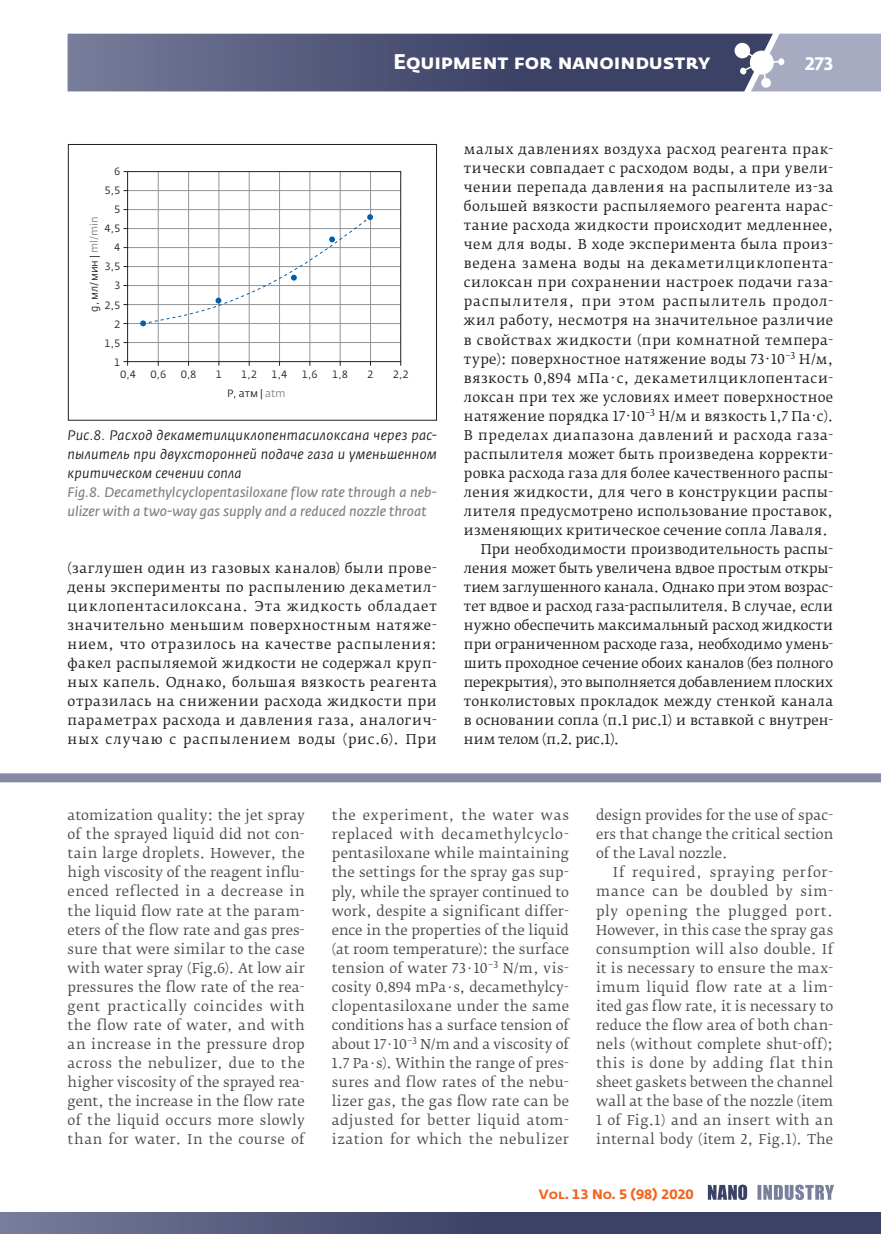
<style>
.page{position:relative;width:881px;height:1234px;background:#fff}
.page>*{position:absolute;margin:0;border:0;box-sizing:border-box;transform-origin:0 0}
.t1{font:700 21px "Fedra Sans Pro";color:#fff}
.t2{font:700 18px "Fedra Sans Alt Pro";color:#fff}
.t3{font:italic 13.65px/19px "Fedra Sans Pro";letter-spacing:.02em;color:#231f20;text-align:justify}
.t4{font:italic 13.65px/19px "Fedra Sans Pro";color:#808285}
.t5{font:13.5px/19px "Fedra Serif B Pro";letter-spacing:.03em;color:#4b4c4d;text-align:justify}
.t6{font:13.5px/19px "Fedra Serif B Pro";letter-spacing:.025em;color:#231f20;text-align:justify}
.t7{font:13.5px "Fedra Serif B Pro";letter-spacing:-.01em;color:#231f20}
.t8{font:13.5px "Fedra Serif B Pro";letter-spacing:-.005em;color:#231f20}
.t9{font:13.5px "Fedra Serif B Pro";letter-spacing:-.015em;color:#231f20}
.t10{font:13.5px "Fedra Serif B Pro";letter-spacing:.005em;color:#231f20}
.t11{font:13.5px "Fedra Serif B Pro";letter-spacing:.045em;color:#231f20}
.t12{font:13.5px "Fedra Serif B Pro";color:#231f20}
.t13{font:13.5px "Fedra Serif B Pro";letter-spacing:.05em;color:#231f20}
.t14{font:13.5px "Fedra Serif B Pro";letter-spacing:.065em;color:#231f20}
.t15{font:13.5px "Fedra Serif B Pro";letter-spacing:-.02em;color:#231f20}
.t16{font:700 13.5px "Fedra Sans Alt Pro";color:#f36421}
.t17{font:10.5px/19px "Fedra Sans Pro";color:#231f20;text-align:right}
.s1{color:#808285}
</style>
<div class="page">
<svg style="left:68px;top:33px;width:812px;height:59px;background:#626786"></svg>
<div style="left:0;top:1211px;width:880px;height:22px;background:linear-gradient(to right,#6b7090,#2d3459)"></div>
<svg style="left:0;top:1211px;width:1px;height:22px"></svg>
<svg style="left:757px;top:1184px;width:76px;height:15px"></svg>
<svg style="left:707px;top:1184px;width:39px;height:15px"></svg>
<div style="left:0;top:773px;width:880px;height:9px;background:#8589a5"></div>
<hr style="left:128px;top:190px;width:272px;height:1px;background:#939598">
<hr style="left:128px;top:209px;width:272px;height:1px;background:#939598">
<hr style="left:128px;top:228px;width:272px;height:1px;background:#939598">
<hr style="left:128px;top:247px;width:272px;height:1px;background:#939598">
<hr style="left:128px;top:266px;width:272px;height:1px;background:#939598">
<hr style="left:128px;top:285px;width:272px;height:1px;background:#939598">
<hr style="left:128px;top:304px;width:272px;height:1px;background:#939598">
<hr style="left:128px;top:323px;width:272px;height:1px;background:#939598">
<hr style="left:128px;top:342px;width:272px;height:1px;background:#939598">
<hr style="left:158px;top:171px;width:1px;height:190px;background:#939598">
<hr style="left:188px;top:171px;width:1px;height:190px;background:#939598">
<hr style="left:218px;top:171px;width:1px;height:190px;background:#939598">
<hr style="left:249px;top:171px;width:1px;height:190px;background:#939598">
<hr style="left:279px;top:171px;width:1px;height:190px;background:#939598">
<hr style="left:309px;top:171px;width:1px;height:190px;background:#939598">
<hr style="left:339px;top:171px;width:1px;height:190px;background:#939598">
<hr style="left:370px;top:171px;width:1px;height:190px;background:#939598">
<div style="left:127px;top:171px;width:274px;height:191px;border:1px solid #231f20"></div>
<svg style="left:140px;top:214px;width:233px;height:112px"></svg>
<div style="left:68px;top:144px;width:368px;height:276px;border:1px solid #231f20"></div>
<h1 class="t1" style="left:393px;top:49px;width:318px">Equipment for nanoindustry</h1>
<h2 class="t2" style="left:804px;top:52px;width:30px">273</h2>
<p class="t17" style="left:104px;top:162px;width:17px">6<br>5,5<br>5<br>4,5<br>4<br>3,5<br>3<br>2,5<br>2<br>1,5<br>1</p>
<p class="t17" style="left:85px;top:311px;width:96px;rotate:-90deg">g, мл/мин | <span class="s1">ml/min</span></p>
<p class="t17" style="left:120px;top:365px;width:17px">0,4</p>
<p class="t17" style="left:150px;top:365px;width:17px">0,6</p>
<p class="t17" style="left:181px;top:365px;width:17px">0,8</p>
<p class="t17" style="left:216px;top:365px;width:8px">1</p>
<p class="t17" style="left:241px;top:365px;width:17px">1,2</p>
<p class="t17" style="left:271px;top:365px;width:17px">1,4</p>
<p class="t17" style="left:302px;top:365px;width:17px">1,6</p>
<p class="t17" style="left:332px;top:365px;width:17px">1,8</p>
<p class="t17" style="left:367px;top:365px;width:8px">2</p>
<p class="t17" style="left:392px;top:365px;width:17px">2,2</p>
<p class="t17" style="left:227px;top:383px;width:60px">P, атм | <span class="s1">atm</span></p>
<p class="t3" style="left:67px;top:425px;width:371px">Рис.8. Расход декаметилциклопентасилоксана через рас&shy;пылитель при двухсторонней подаче газа и уменьшенном критическом сечении сопла</p>
<p class="t4" style="left:67px;top:482px;width:371px">Fig.8. Decamethylcyclopentasiloxane flow rate through a neb&shy;ulizer with a two-way gas supply and a reduced nozzle throat</p>
<p class="t6" style="left:67px;top:558px;width:370px">(заглушен один из газовых каналов) были прове&shy;дены эксперименты по распылению декаметил&shy;циклопентасилоксана. Эта жидкость обладает значительно меньшим поверхностным натяже&shy;нием, что отразилось на качестве распыления: факел распыляемой жидкости не содержал круп&shy;ных капель. Однако, большая вязкость реагента отразилась на снижении расхода жидкости при параметрах расхода и давления газа, аналогич&shy;ных случаю с распылением воды (рис.6). При</p>
<p class="t6" style="left:463px;top:140px;width:370px">малых давлениях воздуха расход реагента прак-</p>
<p class="t6" style="left:463px;top:159px;width:370px">тически совпадает с расходом воды, а при увели-</p>
<p class="t6" style="left:463px;top:178px;width:370px">чении перепада давления на распылителе из-за</p>
<p class="t6" style="left:463px;top:197px;width:370px">большей вязкости распыляемого реагента нарас-</p>
<p class="t6" style="left:463px;top:216px;width:370px">тание расхода жидкости происходит медленнее,</p>
<p class="t6" style="left:463px;top:235px;width:370px">чем для воды. В ходе эксперимента была произ-</p>
<p class="t13" style="left:463px;top:255px;width:370px">ведена замена воды на декаметилциклопента-</p>
<p class="t6" style="left:463px;top:273px;width:370px">силоксан при сохранении настроек подачи газа-</p>
<p class="t14" style="left:463px;top:293px;width:370px">распылителя, при этом распылитель продол-</p>
<p class="t6" style="left:463px;top:311px;width:370px">жил работу, несмотря на значительное различие</p>
<p class="t6" style="left:463px;top:330px;width:370px">в свойствах жидкости (при комнатной темпера-</p>
<p class="t6" style="left:463px;top:349px;width:371px">туре): поверхностное натяжение воды 73 · 10<sup>–3</sup> Н/м,</p>
<p class="t11" style="left:464px;top:369px;width:370px">вязкость 0,894 мПа · с, декаметилциклопентаси-</p>
<p class="t6" style="left:464px;top:387px;width:370px">локсан при тех же условиях имеет поверхностное</p>
<p class="t6" style="left:464px;top:406px;width:370px">натяжение порядка 17 · 10<sup>–3</sup> Н/м и вязкость 1,7 Па· с).</p>
<p class="t6" style="left:463px;top:425px;width:370px">В пределах диапазона давлений и расхода газа-</p>
<p class="t6" style="left:463px;top:444px;width:370px">распылителя может быть произведена корректи-</p>
<p class="t6" style="left:463px;top:463px;width:370px">ровка расхода газа для более качественного распы-</p>
<p class="t6" style="left:463px;top:482px;width:370px">ления жидкости, для чего в конструкции распы-</p>
<p class="t6" style="left:463px;top:501px;width:370px">лителя предусмотрено использование проставок,</p>
<p class="t6" style="left:463px;top:520px;width:365px">изменяющих критическое сечение сопла Лаваля.</p>
<p class="t6" style="left:481px;top:539px;width:353px">При необходимости производительность распы-</p>
<p class="t12" style="left:463px;top:559px;width:370px">ления может быть увеличена вдвое простым откры-</p>
<p class="t9" style="left:463px;top:578px;width:370px">тием заглушенного канала. Однако при этом возрас-</p>
<p class="t8" style="left:463px;top:597px;width:370px">тет вдвое и расход газа-распылителя. В случае, если</p>
<p class="t8" style="left:463px;top:616px;width:370px">нужно обеспечить максимальный расход жидкости</p>
<p class="t7" style="left:463px;top:635px;width:370px">при ограниченном расходе газа, необходимо умень-</p>
<p class="t7" style="left:463px;top:654px;width:370px">шить проходное сечение обоих каналов (без полного</p>
<p class="t7" style="left:463px;top:673px;width:370px">перекрытия), это выполняется добавлением плоских</p>
<p class="t6" style="left:463px;top:691px;width:370px">тонколистовых прокладок между стенкой канала</p>
<p class="t10" style="left:463px;top:711px;width:370px">в основании сопла (п.1 рис.1) и вставкой с внутрен-</p>
<p class="t15" style="left:463px;top:731px;width:157px">ним телом (п.2. рис.1).</p>
<p class="t5" style="left:68px;top:805px;width:239px">atomization quality: the jet spray of the sprayed liquid did not con&shy;tain large droplets. However, the high viscosity of the reagent influ&shy;enced reflected in a decrease in the liquid flow rate at the param&shy;eters of the flow rate and gas pres&shy;sure that were similar to the case with water spray (Fig.6). At low air pressures the flow rate of the rea&shy;gent practically coincides with the flow rate of water, and with an increase in the pressure drop across the nebulizer, due to the higher viscosity of the sprayed rea&shy;gent, the increase in the flow rate of the liquid occurs more slowly than for water. In the course of</p>
<p class="t5" style="left:331px;top:806px;width:239px">the experiment, the water was replaced with decamethylcyclo&shy;pentasiloxane while maintaining the settings for the spray gas sup&shy;ply, while the sprayer continued to work, despite a significant differ&shy;ence in the properties of the liquid (at room temperature): the surface tension of water 73 ∙ 10<sup>–3</sup> N/m, vis&shy;cosity 0.894 mPa∙ s, decamethylcy&shy;clopentasiloxane under the same conditions has a surface tension of about 17 ∙ 10<sup>–3</sup> N/m and a viscosity of 1.7 Pa∙ s). Within the range of pres&shy;sures and flow rates of the nebu&shy;lizer gas, the gas flow rate can be adjusted for better liquid atom&shy;ization for which the nebulizer</p>
<p class="t5" style="left:595px;top:805px;width:239px">design provides for the use of spac&shy;ers that change the critical section of the Laval nozzle.</p>
<p class="t5" style="left:595px;top:863px;width:239px;text-indent:17px">If required, spraying perfor&shy;mance can be doubled by sim&shy;ply opening the plugged port.<br>However, in this case the spray gas consumption will also double. If it is necessary to ensure the max&shy;imum liquid flow rate at a lim&shy;ited gas flow rate, it is necessary to reduce the flow area of both chan&shy;nels (without complete shut-off); this is done by adding flat thin sheet gaskets between the channel wall at the base of the nozzle (item 1 of Fig.1) and an insert with an internal body (item 2, Fig.1). The</p>
<p class="t16" style="left:538px;top:1185px;width:156px">Vol. 13 No. 5 (98) 2020</p>
</div>
